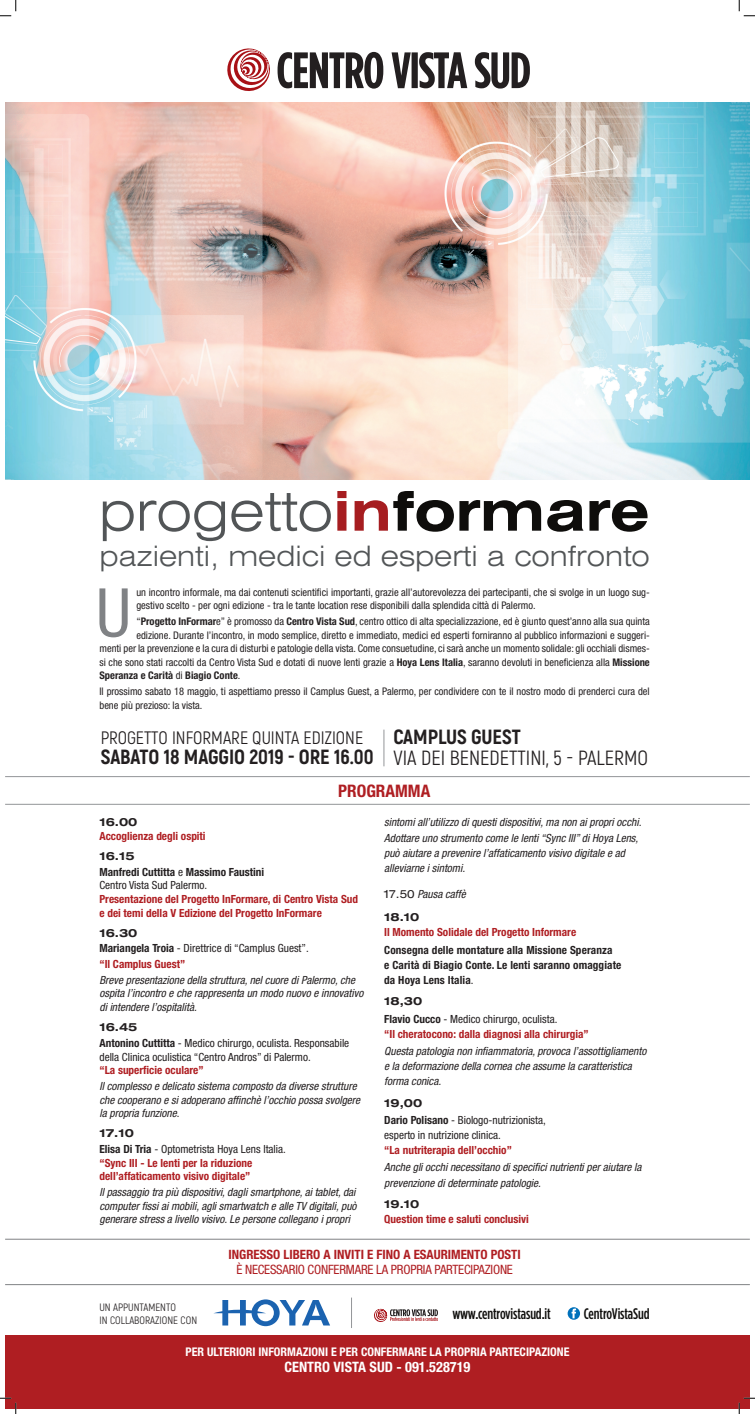
<style>
.page{position:relative;width:755px;height:1414px;background:#fff}
.page>*{position:absolute;margin:0;border:0;box-sizing:border-box;transform-origin:0 0}
.t1{font:condensed 67.2px "Helvetica Neue LT Std";color:#808285}
.t2{font:300 expanded 54.97px "Swiss 721 BT";color:#525557}
.t3{font:300 expanded 28.2px "Swiss 721 BT";color:#525557}
.t4{font:800 20.55px "Akrobat";color:#231f20}
.t5{font:20.55px "Akrobat";color:#231f20}
.t6{font:18px "Akrobat";color:#231f20}
.t7{font:700 condensed 17.25px "Helvetica Neue LT Std";color:#af1e22}
.t8{font:800 16.5px "Akrobat";color:#525557}
.t9{font:500 15.3px "Gotham Condensed";letter-spacing:-.01em;color:#0e0d0b}
.t10{font:700 condensed 14.33px "Helvetica Neue LT Std";color:#fff}
.t11{font:condensed 12.9px "Helvetica Neue LT Std";letter-spacing:-.015em;color:#af1e22}
.t12{font:700 condensed 12.9px "Helvetica Neue LT Std";color:#af1e22}
.t13{font:700 condensed 11.93px "Helvetica Neue LT Std";color:#fff}
.t14{font:italic condensed 11.25px/13.6px "Helvetica Neue LT Std";color:#231f20}
.t15{font:condensed 11.25px/15.8px "Helvetica Neue LT Std";color:#231f20}
.t16{font:700 condensed 11.25px/13.6px "Helvetica Neue LT Std";color:#af1e22}
.t17{font:700 condensed 11.25px/15.1px "Helvetica Neue LT Std";letter-spacing:.01em;color:#231f20}
.t18{font:700 expanded 11.25px "Helvetica Neue LT Std";color:#231f20}
.t19{font:10.73px/13.3px "Akrobat";color:#231f20}
.t20{font:condensed 10.5px/13.5px "Helvetica Neue LT Std";color:#231f20}
.t21{font:700 condensed 10.5px "Helvetica Neue LT Std";color:#231f20}
.s1{font-weight:700;color:#a61d20}
.s2{font-weight:700;color:#0e0d0b}
.s3{font-weight:700}
.s4{font-weight:400}
.s5{font-stretch:expanded}
.s6{font-weight:700;font-stretch:expanded}
.s7{font-weight:700;color:#af1e22}
.s8{font-style:normal}
.s9{font-style:normal;font-stretch:expanded}
.s10{font-weight:700;font-style:normal;font-stretch:expanded}
</style>
<div class="page">
<hr style="left:5px;top:804px;width:744px;height:1px;background:#939598">
<img style="left:5px;top:103px;width:744px;height:376px">
<svg style="left:227px;top:48px;width:302px;height:43px"></svg>
<hr style="left:5px;top:1284px;width:744px;height:1px;background:#808285">
<hr style="left:5px;top:776px;width:744px;height:1px;background:#939598">
<hr style="left:5px;top:1238px;width:744px;height:1px;background:#808285">
<div style="left:5px;top:1335px;width:744px;height:73px;background:#af1e22"></div>
<svg style="left:213px;top:1299px;width:117px;height:27px"></svg>
<hr style="left:351px;top:1297px;width:1px;height:30px;background:#939598">
<hr style="left:383px;top:729px;width:1px;height:37px;background:#939598">
<svg style="left:567px;top:1307px;width:13px;height:12px"></svg>
<svg style="left:571px;top:1308px;width:5px;height:10px"></svg>
<svg style="left:374px;top:1308px;width:64px;height:14px"></svg>
<svg style="left:0;top:0;width:17px;height:17px"></svg>
<svg style="left:0;top:1397px;width:17px;height:16px"></svg>
<svg style="left:738px;top:0;width:16px;height:17px"></svg>
<svg style="left:738px;top:1397px;width:16px;height:16px"></svg>
<h2 class="t2" style="left:99px;top:478px;width:552px">progetto<span class="s1">in</span><span class="s2">formare</span></h2>
<h3 class="t3" style="left:99px;top:539px;width:551px">pazienti, medici ed esperti a confronto</h3>
<h3 class="t8" style="left:339px;top:576px;width:70px">V EDIZIONE</h3>
<h1 class="t1" style="left:96px;top:574px;width:36px">U</h1>
<p class="t20" style="left:136px;top:585px;width:514px">un incontro informale, ma dai contenuti scientifici importanti, grazie all’autorevolezza dei partecipanti, che si svolge in un luogo sug&shy;gestivo scelto - per ogni edizione - tra le tante location rese disponibili dalla splendida città di Palermo.</p>
<p class="t20" style="left:136px;top:615px;width:514px">“<span class="s3">Progetto InFormar</span>e” è promosso da <span class="s3">Centro Vista Sud</span>, centro ottico di alta specializzazione, ed è giunto quest’anno alla sua quinta</p>
<p class="t20" style="left:136px;top:628px;width:515px">edizione. Durante l’incontro, in modo semplice, diretto e immediato, medici ed esperti forniranno al pubblico informazioni e suggeri-</p>
<p class="t20" style="left:99px;top:642px;width:551px">menti per la prevenzione e la cura di disturbi e patologie della vista. Come consuetudine, ci sarà anche un momento solidale: gli occhiali dismes-</p>
<p class="t20" style="left:99px;top:655px;width:551px">si che sono stati raccolti da Centro Vista Sud e dotati di nuove lenti grazie a <span class="s3">Hoya Lens Italia</span>, saranno devoluti in beneficienza alla <span class="s3">Missione</span></p>
<p class="t21" style="left:99px;top:669px;width:142px">Speranza e Carità <span class="s4">di</span> Biagio Conte<span class="s4">.</span></p>
<p class="t20" style="left:99px;top:684px;width:551px">Il prossimo sabato 18 maggio, ti aspettiamo presso il Camplus Guest, a Palermo, per condividere con te il nostro modo di prenderci cura del bene più prezioso: la vista.</p>
<h3 class="t6" style="left:101px;top:726px;width:264px">PROGETTO INFORMARE QUINTA EDIZIONE</h3>
<h3 class="t4" style="left:101px;top:743px;width:274px">SABATO 18 MAGGIO 2019 - ORE 16.00</h3>
<h3 class="t4" style="left:393px;top:724px;width:129px">CAMPLUS GUEST</h3>
<h3 class="t5" style="left:393px;top:745px;width:256px">VIA DEI BENEDETTINI, 5 - PALERMO</h3>
<h3 class="t7" style="left:338px;top:780px;width:94px">PROGRAMMA</h3>
<p class="t18" style="left:99px;top:815px;width:39px">16.00</p>
<p class="t16" style="left:99px;top:829px;width:108px">Accoglienza degli ospiti</p>
<p class="t17" style="left:99px;top:848px;width:166px;line-height:15.8px"><span class="s5">16.15<br></span>Manfredi Cuttitta <span class="s4">e</span> Massimo Faustini</p>
<p class="t15" style="left:99px;top:877px;width:109px">Centro Vista Sud Palermo.</p>
<p class="t16" style="left:99px;top:892px;width:260px">Presentazione del Progetto InFormare, di Centro Vista Sud e dei temi della V Edizione del Progetto InFormare</p>
<p class="t15" style="left:99px;top:924px;width:211px"><span class="s6">16.30<br></span><span class="s3">Mariangela Troia</span> - Direttrice di “Camplus Guest”. <span class="s7">“Il Camplus Guest”</span></p>
<p class="t14" style="left:99px;top:973px;width:265px">Breve presentazione della struttura, nel cuore di Palermo, che ospita l’incontro e che rappresenta un modo nuovo e innovativo di intendere l’ospitalità.</p>
<p class="t15" style="left:99px;top:1019px;width:251px"><span class="s6">16.45<br></span><span class="s3">Antonino Cuttitta</span> - Medico chirurgo, oculista. Responsabile</p>
<p class="t15" style="left:99px;top:1048px;width:213px">della Clinica oculistica “Centro Andros” di Palermo.</p>
<p class="t16" style="left:99px;top:1063px;width:106px">“La superficie oculare”</p>
<p class="t14" style="left:99px;top:1079px;width:262px">Il complesso e delicato sistema composto da diverse strutture che cooperano e si adoperano affinchè l’occhio possa svolgere la propria funzione<span class="s8">.</span></p>
<p class="t15" style="left:99px;top:1125px;width:188px"><span class="s6">17.10<br></span><span class="s3">Elisa Di Tria</span> - Optometrista Hoya Lens Italia.</p>
<p class="t16" style="left:99px;top:1155px;width:154px">“Sync III - Le lenti per la riduzione dell’affaticamento visivo digitale”</p>
<p class="t14" style="left:99px;top:1185px;width:258px;text-align:justify">Il passaggio tra più dispositivi, dagli smartphone, ai tablet, dai computer fissi ai mobili, agli smartwatch e alle TV digitali, può generare stress a livello visivo. Le persone collegano i propri</p>
<p class="t14" style="left:384px;top:815px;width:258px;line-height:15.1px">sintomi all’utilizzo di questi dispositivi, ma non ai propri occhi.<br>Adottare uno strumento come le lenti “Sync III” di Hoya Lens, può aiutare a prevenire l’affaticamento visivo digitale e ad alleviarne i sintomi.</p>
<p class="t14" style="left:384px;top:882px;width:83px;line-height:23.6px"><span class="s9">17.50</span> Pausa caffè<br><span class="s10">18.10</span></p>
<p class="t16" style="left:384px;top:925px;width:193px">Il Momento Solidale del Progetto Informare</p>
<p class="t17" style="left:384px;top:941px;width:238px">Consegna delle montature alla Missione Speranza<br>e Carità di Biagio Conte. Le lenti saranno omaggiate da Hoya Lens Italia<span class="s4">.</span></p>
<p class="t15" style="left:384px;top:992px;width:174px;line-height:17.2px"><span class="s6">18,30<br></span><span class="s3">Flavio Cucco</span> - Medico chirurgo, oculista.</p>
<p class="t16" style="left:384px;top:1026px;width:206px">“Il cheratocono: dalla diagnosi alla chirurgia”</p>
<p class="t14" style="left:384px;top:1043px;width:263px;line-height:15.1px">Questa patologia non infiammatoria, provoca l’assottigliamento e la deformazione della cornea che assume la caratteristica forma conica.</p>
<p class="t15" style="left:384px;top:1094px;width:163px;line-height:17.2px"><span class="s6">19,00<br></span><span class="s3">Dario Polisano</span> - Biologo-nutrizionista,</p>
<p class="t15" style="left:384px;top:1127px;width:118px">esperto in nutrizione clinica.</p>
<p class="t16" style="left:384px;top:1143px;width:129px">“La nutriterapia dell’occhio”</p>
<p class="t14" style="left:384px;top:1160px;width:259px;line-height:15.1px">Anche gli occhi necessitano di specifici nutrienti per aiutare la prevenzione di determinate patologie.</p>
<p class="t18" style="left:384px;top:1197px;width:37px">19.10</p>
<p class="t16" style="left:384px;top:1212px;width:146px">Question time e saluti conclusivi</p>
<p class="t12" style="left:228px;top:1246px;width:294px">INGRESSO LIBERO A INVITI E FINO A ESAURIMENTO POSTI</p>
<p class="t11" style="left:236px;top:1261px;width:278px">È NECESSARIO CONFERMARE LA PROPRIA PARTECIPAZIONE</p>
<p class="t19" style="left:99px;top:1300px;width:99px">UN APPUNTAMENTO<br>IN COLLABORAZIONE CON</p>
<h3 class="t9" style="left:452px;top:1304px;width:100px">www.centrovistasud.it</h3>
<h3 class="t9" style="left:583px;top:1304px;width:67px">CentroVistaSud</h3>
<p class="t13" style="left:185px;top:1344px;width:385px">PER ULTERIORI INFORMAZIONI E PER CONFERMARE LA PROPRIA PARTECIPAZIONE</p>
<p class="t10" style="left:284px;top:1357px;width:187px">CENTRO VISTA SUD - 091.528719</p>
</div>
